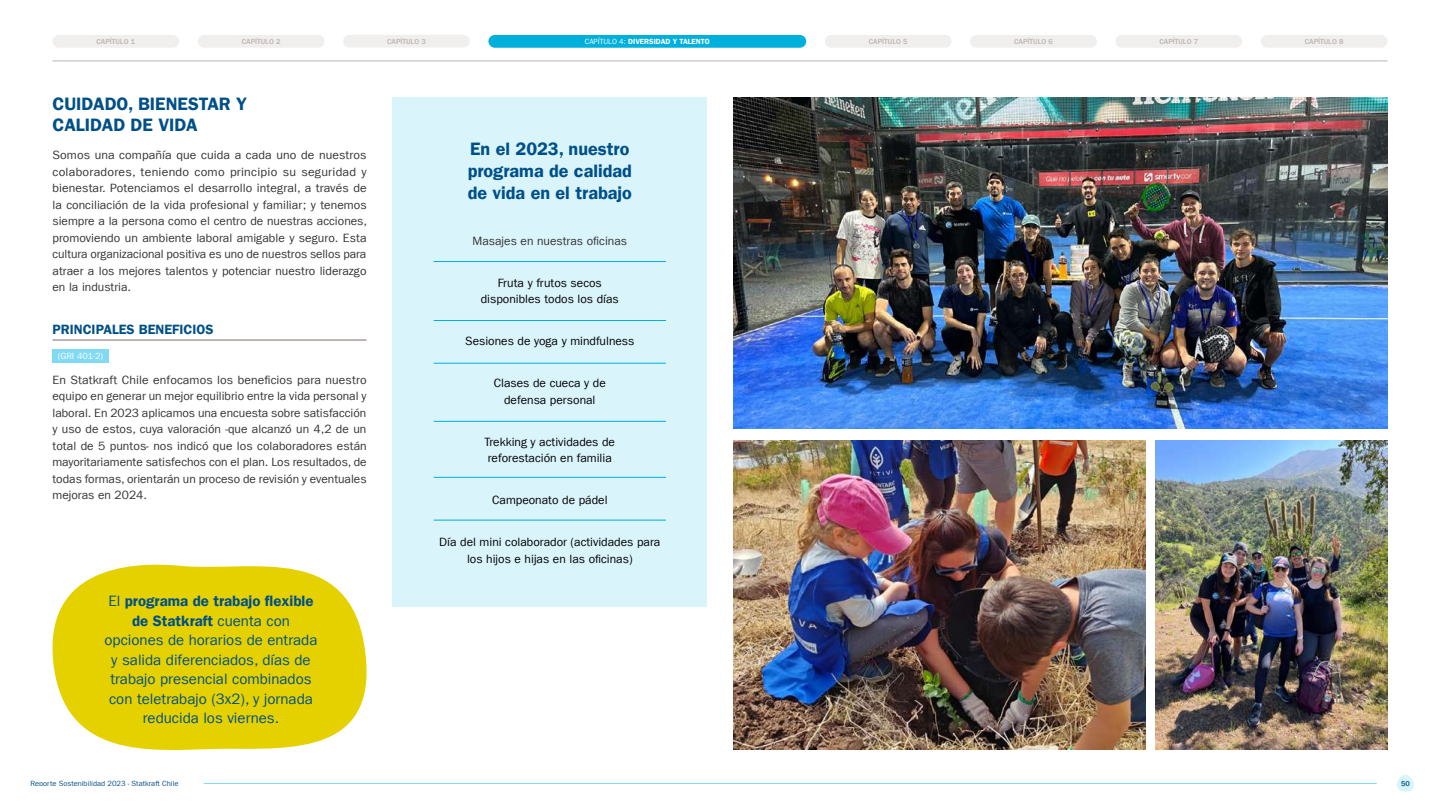
<style>
.page{position:relative;width:1440px;height:810px;background:#fff}
.page>*{position:absolute;margin:0;border:0;box-sizing:border-box;transform-origin:0 0}
.t1{font:18px/21.6px "Franklin Gothic LT Com Dm";color:#005088}
.t2{font:15px/19.5px "Franklin Gothic LT Com";color:#005088;text-align:center}
.t3{font:15px/19.5px "Franklin Gothic LT Com Dm";color:#005088;text-align:center}
.t4{font:13.5px "Franklin Gothic LT Com Dm";color:#005088}
.t5{font:12px/16.5px "Franklin Gothic LT Com";color:#333;text-align:justify}
.t6{font:12px/16.5px "Franklin Gothic LT Com";color:#000;text-align:center}
.t7{font:9px "Franklin Gothic LT Com";color:#fff}
.t8{font:500 7.5px "Franklin Gothic LT Com";color:#bbb3b0}
.t9{font:7.5px "Franklin Gothic LT Com";color:#005088}
.t10{font:7.5px "Franklin Gothic LT Com Dm";color:#fff}
.t11{font:500 7.5px "Franklin Gothic LT Com";color:#005088}
.s1{font-family:"Franklin Gothic LT Com"}
</style>
<div class="page">
<svg style="left:1397px;top:775px;width:17px;height:17px"></svg>
<hr style="left:204px;top:783px;width:1173px;height:1px;background:#80daf3">
<hr style="left:52px;top:61px;width:1336px;height:1px;background:#bbb3b0">
<div style="left:343px;top:35px;width:127px;height:13px;background:#f0efee;border-radius:6px"></div>
<div style="left:488px;top:35px;width:318px;height:13px;background:#00b0dc;border-radius:6px"></div>
<div style="left:52px;top:35px;width:127px;height:13px;background:#f0efee;border-radius:6px"></div>
<div style="left:198px;top:35px;width:126px;height:13px;background:#f0efee;border-radius:6px"></div>
<div style="left:970px;top:35px;width:127px;height:13px;background:#f0efee;border-radius:6px"></div>
<div style="left:825px;top:35px;width:127px;height:13px;background:#f0efee;border-radius:6px"></div>
<div style="left:1116px;top:35px;width:126px;height:13px;background:#f0efee;border-radius:6px"></div>
<div style="left:1261px;top:35px;width:127px;height:13px;background:#f0efee;border-radius:6px"></div>
<hr style="left:52px;top:340px;width:315px;height:1px;background:#786e69">
<div style="left:52px;top:349px;width:57px;height:14px;background:#80daf3"></div>
<div style="left:393px;top:98px;width:314px;height:510px;background:#daf4fc"></div>
<svg style="left:52px;top:564px;width:315px;height:186px;background:#e8d721"></svg>
<hr style="left:434px;top:261px;width:232px;height:1px;background:#00b0dc">
<hr style="left:434px;top:320px;width:232px;height:1px;background:#00b0dc">
<hr style="left:434px;top:363px;width:232px;height:1px;background:#00b0dc">
<hr style="left:434px;top:421px;width:232px;height:1px;background:#00b0dc">
<hr style="left:434px;top:477px;width:232px;height:1px;background:#00b0dc">
<hr style="left:434px;top:520px;width:232px;height:1px;background:#00b0dc">
<img style="left:1155px;top:440px;width:232px;height:310px">
<img style="left:733px;top:97px;width:655px;height:332px">
<img style="left:733px;top:440px;width:412px;height:310px">
<p class="t8" style="left:97px;top:37px;width:40px">CAPÍTULO 1</p>
<p class="t8" style="left:242px;top:37px;width:40px">CAPÍTULO 2</p>
<p class="t8" style="left:387px;top:37px;width:40px">CAPÍTULO 3</p>
<p class="t10" style="left:585px;top:37px;width:127px"><span class="s1">CAPÍTULO 4:</span> DIVERSIDAD Y TALENTO</p>
<p class="t8" style="left:869px;top:37px;width:40px">CAPÍTULO 5</p>
<p class="t8" style="left:1014px;top:37px;width:40px">CAPÍTULO 6</p>
<p class="t8" style="left:1160px;top:37px;width:40px">CAPÍTULO 7</p>
<p class="t8" style="left:1305px;top:37px;width:40px">CAPÍTULO 8</p>
<h1 class="t1" style="left:52px;top:93px;width:196px">CUIDADO, BIENESTAR Y<br>CALIDAD DE VIDA</h1>
<p class="t5" style="left:52px;top:147px;width:316px">Somos una compañía que cuida a cada uno de nuestros colaboradores, teniendo como principio su seguridad y bienestar. Potenciamos el desarrollo integral, a través de la conciliación de la vida profesional y familiar; y tenemos siempre a la persona como el centro de nuestras acciones, promoviendo un ambiente laboral amigable y seguro. Esta cultura organizacional positiva es uno de nuestros sellos para atraer a los mejores talentos y potenciar nuestro liderazgo en la industria.</p>
<p class="t4" style="left:52px;top:322px;width:163px">PRINCIPALES BENEFICIOS</p>
<p class="t7" style="left:58px;top:351px;width:47px">(GRI 401-2)</p>
<p class="t5" style="left:52px;top:371px;width:316px">En Statkraft Chile enfocamos los beneficios para nuestro equipo en generar un mejor equilibrio entre la vida personal y laboral. En 2023 aplicamos una encuesta sobre satisfacción y uso de estos, cuya valoración -que alcanzó un 4,2 de un total de 5 puntos- nos indicó que los colaboradores están mayoritariamente satisfechos con el plan. Los resultados, de todas formas, orientarán un proceso de revisión y eventuales mejoras en 2024.</p>
<p class="t3" style="left:108px;top:591px;width:207px"><span class="s1">El</span> programa de trabajo flexible de Statkraft <span class="s1">cuenta con</span></p>
<p class="t2" style="left:104px;top:631px;width:214px">opciones de horarios de entrada y salida diferenciados, días de trabajo presencial combinados con teletrabajo (3x2), y jornada reducida los viernes.</p>
<h1 class="t1" style="left:468px;top:138px;width:166px">En el 2023, nuestro programa de calidad de vida en el trabajo</h1>
<p class="t5" style="left:473px;top:232px;width:156px">Masajes en nuestras oficinas</p>
<p class="t6" style="left:481px;top:274px;width:139px">Fruta y frutos secos disponibles todos los días</p>
<p class="t6" style="left:465px;top:333px;width:171px">Sesiones de yoga y mindfulness</p>
<p class="t6" style="left:494px;top:375px;width:114px">Clases de cueca y de defensa personal</p>
<p class="t6" style="left:485px;top:433px;width:132px;text-align:left">Trekking y actividades de reforestación en familia</p>
<p class="t6" style="left:492px;top:492px;width:117px">Campeonato de pádel</p>
<p class="t6" style="left:439px;top:534px;width:223px">Día del mini colaborador (actividades para los hijos e hijas en las oficinas)</p>
<p class="t9" style="left:30px;top:779px;width:150px">Reporte Sostenibilidad 2023 - Statkraft Chile</p>
<p class="t11" style="left:1401px;top:780px;width:10px">50</p>
</div>
